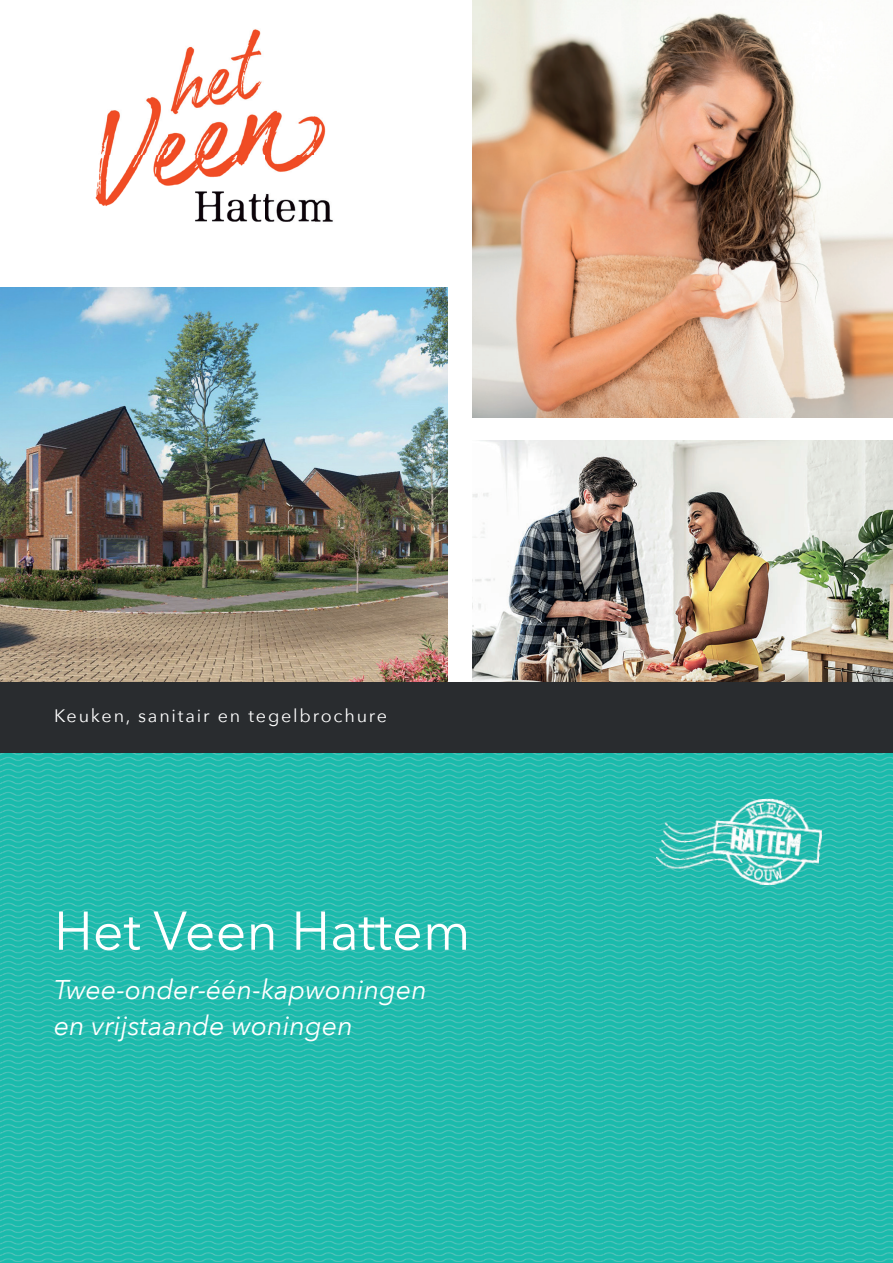
<style>
.page{position:relative;width:893px;height:1263px;background:#fff}
.page>*{position:absolute;margin:0;border:0;box-sizing:border-box;transform-origin:0 0}
.t1{font:54px "Avenir Next";color:#fff}
.t2{font:italic 27px/36px "Avenir Next";color:#fff}
.t3{font:18px "Avenir Next";letter-spacing:.1em;color:#fff}
</style>
<div class="page">
<img style="left:0;top:753px;width:893px;height:510px">
<img style="left:0;top:287px;width:448px;height:395px">
<img style="left:472px;top:0;width:421px;height:417px">
<img style="left:472px;top:440px;width:421px;height:242px">
<img style="left:656px;top:799px;width:166px;height:85px">
<div style="left:0;top:682px;width:893px;height:71px;background:#292c2f"></div>
<img style="left:95px;top:29px;width:238px;height:193px">
<p class="t3" style="left:54px;top:701px;width:335px">Keuken, sanitair en tegelbrochure</p>
<h1 class="t1" style="left:54px;top:885px;width:418px">Het Veen Hattem</h1>
<p class="t2" style="left:54px;top:970px;width:375px">Twee-onder-één-kapwoningen en vrĳstaande woningen</p>
</div>
